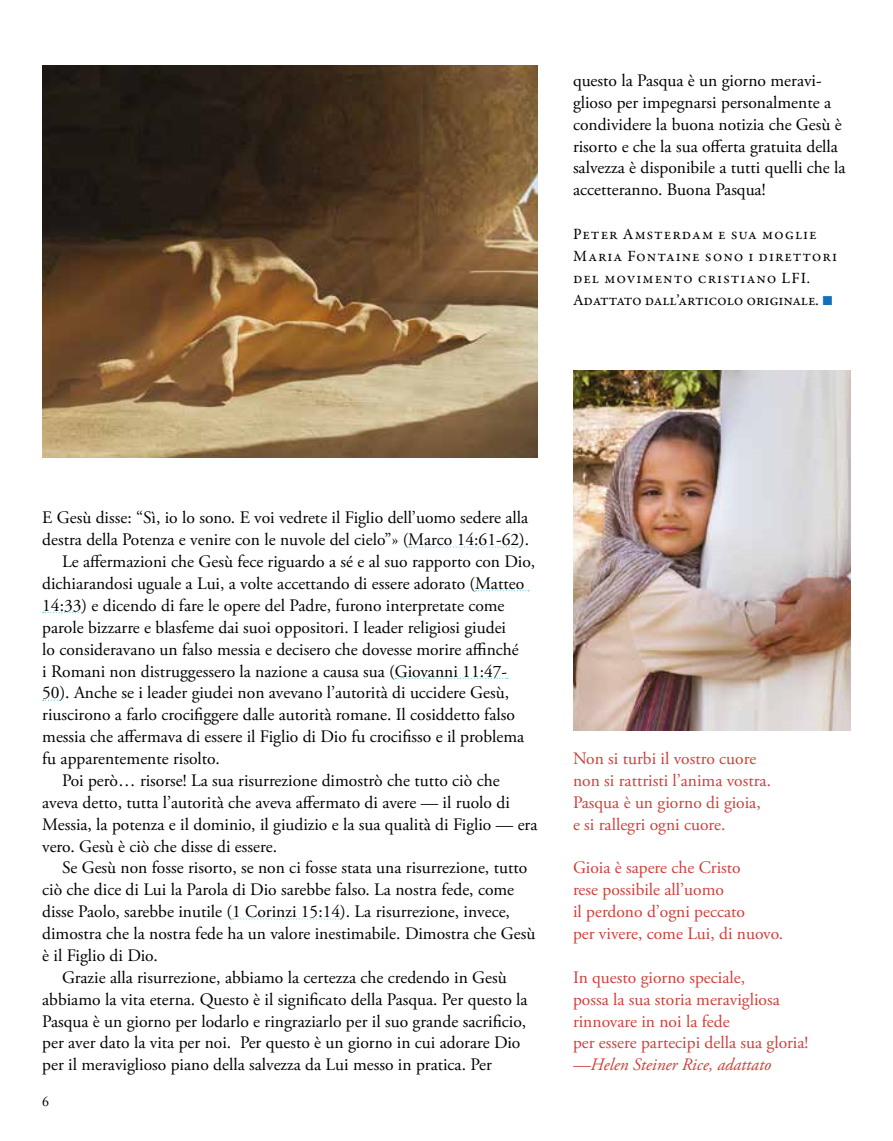
<style>
.page{position:relative;width:893px;height:1141px;background:#fff}
.page>*{position:absolute;margin:0;border:0;box-sizing:border-box;transform-origin:0 0}
.t1{font:17.5px/21.9px "Adobe Garamond Pro";color:#000}
.t2{font:17.5px/21.9px "Adobe Garamond Pro";color:#cf3e39}
.t3{font:italic 17.5px "Adobe Garamond Pro";color:#cf3e39}
.t4{font:15.75px/21.9px "Garamond Premr Pro";letter-spacing:.05em;color:#000}
.t5{font:14px "Adobe Caslon Pro";color:#000}
.s1{font-family:"Arial";font-size:19.25px;color:#136fb7}
</style>
<div class="page">
<img style="left:42px;top:66px;width:495px;height:392px">
<img style="left:573px;top:370px;width:278px;height:360px">
<svg style="left:409px;top:547px;width:111px;height:1px"></svg>
<svg style="left:476px;top:590px;width:53px;height:1px"></svg>
<svg style="left:43px;top:612px;width:39px;height:1px"></svg>
<svg style="left:395px;top:678px;width:113px;height:1px"></svg>
<svg style="left:233px;top:918px;width:108px;height:1px"></svg>
<p class="t1" style="left:573px;top:70px;width:274px">questo la Pasqua è un giorno meravi&shy;glioso per impegnarsi personalmente a condividere la buona notizia che Gesù è risorto e che la sua offerta gratuita della salvezza è disponibile a tutti quelli che la accetteranno. Buona Pasqua!</p>
<p class="t4" style="left:573px;top:224px;width:266px">Peter Amsterdam e sua moglie<br>Maria Fontaine sono i direttori del movimento cristiano LFI.<br>Adattato dall’articolo originale. <span class="s1">■</span></p>
<p class="t1" style="left:42px;top:508px;width:488px">E Gesù disse: “Sì, io lo sono. E voi vedrete il Figlio dell’uomo sedere alla</p>
<p class="t1" style="left:42px;top:529px;width:488px">destra della Potenza e venire con le nuvole del cielo”» (Marco 14:61-62).</p>
<p class="t1" style="left:62px;top:551px;width:475px">Le affermazioni che Gesù fece riguardo a sé e al suo rapporto con Dio,</p>
<p class="t1" style="left:42px;top:573px;width:483px">dichiarandosi uguale a Lui, a volte accettando di essere adorato (Matteo</p>
<p class="t1" style="left:42px;top:595px;width:464px">14:33) e dicendo di fare le opere del Padre, furono interpretate come</p>
<p class="t1" style="left:42px;top:617px;width:465px">parole bizzarre e blasfeme dai suoi oppositori. I leader religiosi giudei</p>
<p class="t1" style="left:42px;top:639px;width:478px">lo consideravano un falso messia e decisero che dovesse morire affinché</p>
<p class="t1" style="left:42px;top:661px;width:466px">i Romani non distruggessero la nazione a causa sua (Giovanni 11:47-</p>
<p class="t1" style="left:42px;top:683px;width:468px">50). Anche se i leader giudei non avevano l’autorità di uccidere Gesù,</p>
<p class="t1" style="left:42px;top:704px;width:474px">riuscirono a farlo crocifiggere dalle autorità romane. Il cosiddetto falso</p>
<p class="t1" style="left:42px;top:726px;width:483px">messia che affermava di essere il Figlio di Dio fu crocifisso e il problema</p>
<p class="t1" style="left:42px;top:748px;width:179px">fu apparentemente risolto.</p>
<p class="t1" style="left:62px;top:770px;width:439px">Poi però… risorse! La sua risurrezione dimostrò che tutto ciò che</p>
<p class="t1" style="left:42px;top:792px;width:469px">aveva detto, tutta l’autorità che aveva affermato di avere — il ruolo di</p>
<p class="t1" style="left:42px;top:814px;width:497px">Messia, la potenza e il dominio, il giudizio e la sua qualità di Figlio — era</p>
<p class="t1" style="left:42px;top:836px;width:236px">vero. Gesù è ciò che disse di essere.</p>
<p class="t1" style="left:62px;top:858px;width:467px">Se Gesù non fosse risorto, se non ci fosse stata una risurrezione, tutto</p>
<p class="t1" style="left:42px;top:879px;width:473px">ciò che dice di Lui la Parola di Dio sarebbe falso. La nostra fede, come</p>
<p class="t1" style="left:42px;top:901px;width:469px">disse Paolo, sarebbe inutile (1 Corinzi 15:14). La risurrezione, invece,</p>
<p class="t1" style="left:42px;top:923px;width:495px">dimostra che la nostra fede ha un valore inestimabile. Dimostra che Gesù</p>
<p class="t1" style="left:42px;top:945px;width:117px">è il Figlio di Dio.</p>
<p class="t1" style="left:62px;top:967px;width:446px">Grazie alla risurrezione, abbiamo la certezza che credendo in Gesù</p>
<p class="t1" style="left:42px;top:989px;width:487px">abbiamo la vita eterna. Questo è il significato della Pasqua. Per questo la</p>
<p class="t1" style="left:42px;top:1011px;width:485px">Pasqua è un giorno per lodarlo e ringraziarlo per il suo grande sacrificio,</p>
<p class="t1" style="left:42px;top:1033px;width:480px">per aver dato la vita per noi. Per questo è un giorno in cui adorare Dio</p>
<p class="t1" style="left:42px;top:1054px;width:451px">per il meraviglioso piano della salvezza da Lui messo in pratica. Per</p>
<p class="t5" style="left:42px;top:1093px;width:8px">6</p>
<p class="t2" style="left:573px;top:748px;width:200px">Non si turbi il vostro cuore non si rattristi l’anima vostra.<br>Pasqua è un giorno di gioia, e si rallegri ogni cuore.</p>
<p class="t2" style="left:573px;top:858px;width:212px">Gioia è sapere che Cristo<br>rese possibile all’uomo<br>il perdono d’ogni peccato<br>per vivere, come Lui, di nuovo.</p>
<p class="t2" style="left:573px;top:967px;width:237px">In questo giorno speciale,<br>possa la sua storia meravigliosa rinnovare in noi la fede<br>per essere partecipi della sua gloria!</p>
<p class="t3" style="left:573px;top:1054px;width:200px">—Helen Steiner Rice, adattato</p>
</div>
